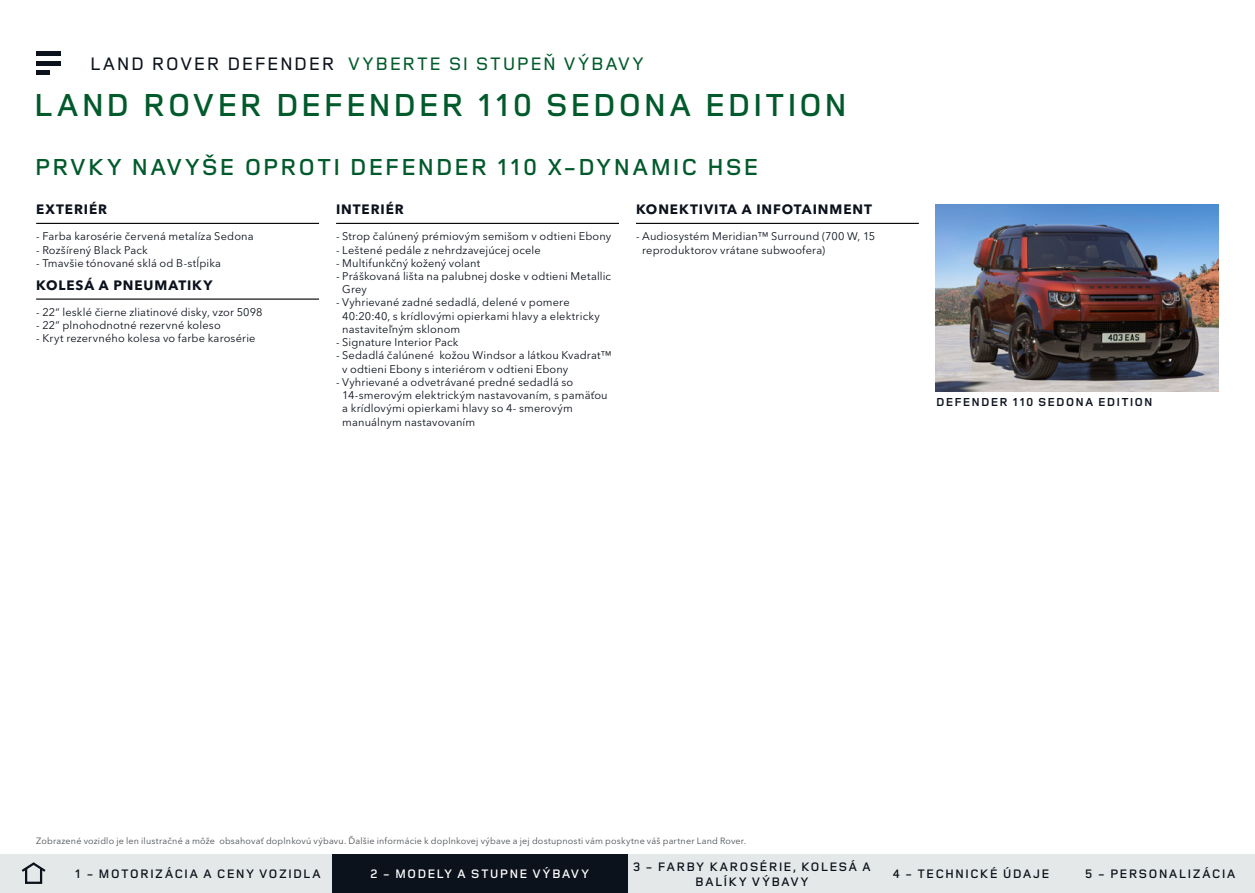
<style>
.page{position:relative;width:1255px;height:893px;background:#fff}
.page>*{position:absolute;margin:0;border:0;box-sizing:border-box;transform-origin:0 0}
.t1{font:600 33px "Land Rover Wide";letter-spacing:-.005em;color:#005a2b}
.t2{font:600 24px "Land Rover Wide";color:#005a2b}
.t3{font:500 18.75px "Land Rover Wide";letter-spacing:.005em;color:#005a2b}
.t4{font:700 13.5px "Avenir Next W1 G";letter-spacing:.065em;color:#0c121c}
.t5{font:600 12.75px/15px "Land Rover Wide";letter-spacing:.025em;color:#0c121c;text-align:center}
.t6{font:600 12.75px "Land Rover Wide";letter-spacing:.025em;color:#fff}
.t7{font:700 12px "Land Rover Wide";letter-spacing:.025em;color:#0c121c}
.t8{font:10.95px/13.2px "Avenir Next W1 G";letter-spacing:.015em;color:#0c121c}
.t9{font:9px "Avenir Next W1 G";letter-spacing:.02em;color:#4a4f54}
.s1{color:#0c121c}
</style>
<div class="page">
<svg style="left:36px;top:55px;width:24px;height:16px"></svg>
<hr style="left:36px;top:51px;width:24px;height:4px;background:#0c121c">
<hr style="left:36px;top:61px;width:24px;height:4px;background:#0c121c">
<hr style="left:36px;top:71px;width:14px;height:4px;background:#0c121c">
<div style="left:0;top:855px;width:64px;height:38px;background:#e4e8e8"></div>
<svg style="left:21px;top:862px;width:25px;height:11px"></svg>
<div style="left:25px;top:867px;width:17px;height:17px;border:2px solid #0c121c"></div>
<div style="left:64px;top:855px;width:268px;height:38px;background:#e4e8e8"></div>
<div style="left:627px;top:855px;width:249px;height:38px;background:#e4e8e8"></div>
<div style="left:876px;top:855px;width:189px;height:38px;background:#e4e8e8"></div>
<div style="left:1065px;top:855px;width:189px;height:38px;background:#e4e8e8"></div>
<div style="left:332px;top:855px;width:295px;height:38px;background:#0c121c"></div>
<hr style="left:36px;top:223px;width:283px;height:1px;background:#000">
<hr style="left:36px;top:299px;width:283px;height:1px;background:#000">
<hr style="left:336px;top:223px;width:283px;height:1px;background:#000">
<hr style="left:636px;top:223px;width:282px;height:1px;background:#000">
<img style="left:935px;top:204px;width:283px;height:187px">
<h3 class="t3" style="left:89px;top:50px;width:556px"><span class="s1">LAND ROVER DEFENDER</span> VYBERTE SI STUPEŇ VÝBAVY</h3>
<h1 class="t1" style="left:33px;top:82px;width:816px">LAND ROVER DEFENDER 110 SEDONA EDITION</h1>
<h2 class="t2" style="left:34px;top:150px;width:727px">PRVKY NAVYŠE OPROTI DEFENDER 110 X-DYNAMIC HSE</h2>
<p class="t4" style="left:36px;top:199px;width:73px">EXTERIÉR</p>
<p class="t8" style="left:36px;top:229px;width:219px">- Farba karosérie červená metalíza Sedona</p>
<p class="t8" style="left:36px;top:242px;width:113px">- Rozšírený Black Pack</p>
<p class="t8" style="left:36px;top:255px;width:186px">- Tmavšie tónované sklá od B-stĺpika</p>
<p class="t4" style="left:36px;top:275px;width:178px">KOLESÁ A PNEUMATIKY</p>
<p class="t8" style="left:36px;top:305px;width:228px">- 22“ lesklé čierne zliatinové disky, vzor 5098</p>
<p class="t8" style="left:36px;top:318px;width:186px">- 22” plnohodnotné rezervné koleso</p>
<p class="t8" style="left:36px;top:331px;width:221px">- Kryt rezervného kolesa vo farbe karosérie</p>
<p class="t4" style="left:336px;top:199px;width:69px">INTERIÉR</p>
<p class="t8" style="left:336px;top:229px;width:277px">- Strop čalúnený prémiovým semišom v odtieni Ebony</p>
<p class="t8" style="left:336px;top:242px;width:206px">- Leštené pedále z nehrdzavejúcej ocele</p>
<p class="t8" style="left:336px;top:255px;width:146px">- Multifunkčný kožený volant</p>
<p class="t8" style="left:342px;top:269px;width:270px;text-indent:-6px">- Práškovaná lišta na palubnej doske v odtieni Metallic<br>Grey</p>
<p class="t8" style="left:342px;top:295px;width:259px;text-indent:-6px">- Vyhrievané zadné sedadlá, delené v pomere<br>40:20:40, s krídlovými opierkami hlavy a elektricky nastaviteľným sklonom</p>
<p class="t8" style="left:336px;top:335px;width:124px">- Signature Interior Pack</p>
<p class="t8" style="left:342px;top:348px;width:271px;text-indent:-6px">- Sedadlá čalúnené kožou Windsor a látkou Kvadrat™ v odtieni Ebony s interiérom v odtieni Ebony</p>
<p class="t8" style="left:342px;top:374px;width:267px;text-indent:-6px">- Vyhrievané a odvetrávané predné sedadlá so 14-smerovým elektrickým nastavovaním, s pamäťou a krídlovými opierkami hlavy so 4- smerovým manuálnym nastavovaním</p>
<p class="t4" style="left:636px;top:199px;width:237px">KONEKTIVITA A INFOTAINMENT</p>
<p class="t8" style="left:642px;top:229px;width:235px;text-indent:-6px">- Audiosystém Meridian™ Surround (700 W, 15 reproduktorov vrátane subwoofera)</p>
<p class="t7" style="left:935px;top:394px;width:218px">DEFENDER 110 SEDONA EDITION</p>
<p class="t9" style="left:36px;top:834px;width:711px">Zobrazené vozidlo je len ilustračné a môže obsahovať doplnkovú výbavu. Ďalšie informácie k doplnkovej výbave a jej dostupnosti vám poskytne váš partner Land Rover.</p>
<p class="t5" style="left:74px;top:866px;width:248px">1 - MOTORIZÁCIA A CENY VOZIDLA</p>
<p class="t5" style="left:632px;top:858px;width:240px">3 - FARBY KAROSÉRIE, KOLESÁ A<br>BALÍKY VÝBAVY</p>
<p class="t6" style="left:370px;top:865px;width:221px">2 - MODELY A STUPNE VÝBAVY</p>
<p class="t5" style="left:892px;top:866px;width:159px">4 - TECHNICKÉ ÚDAJE</p>
<p class="t5" style="left:1084px;top:866px;width:153px">5 - PERSONALIZÁCIA</p>
</div>
